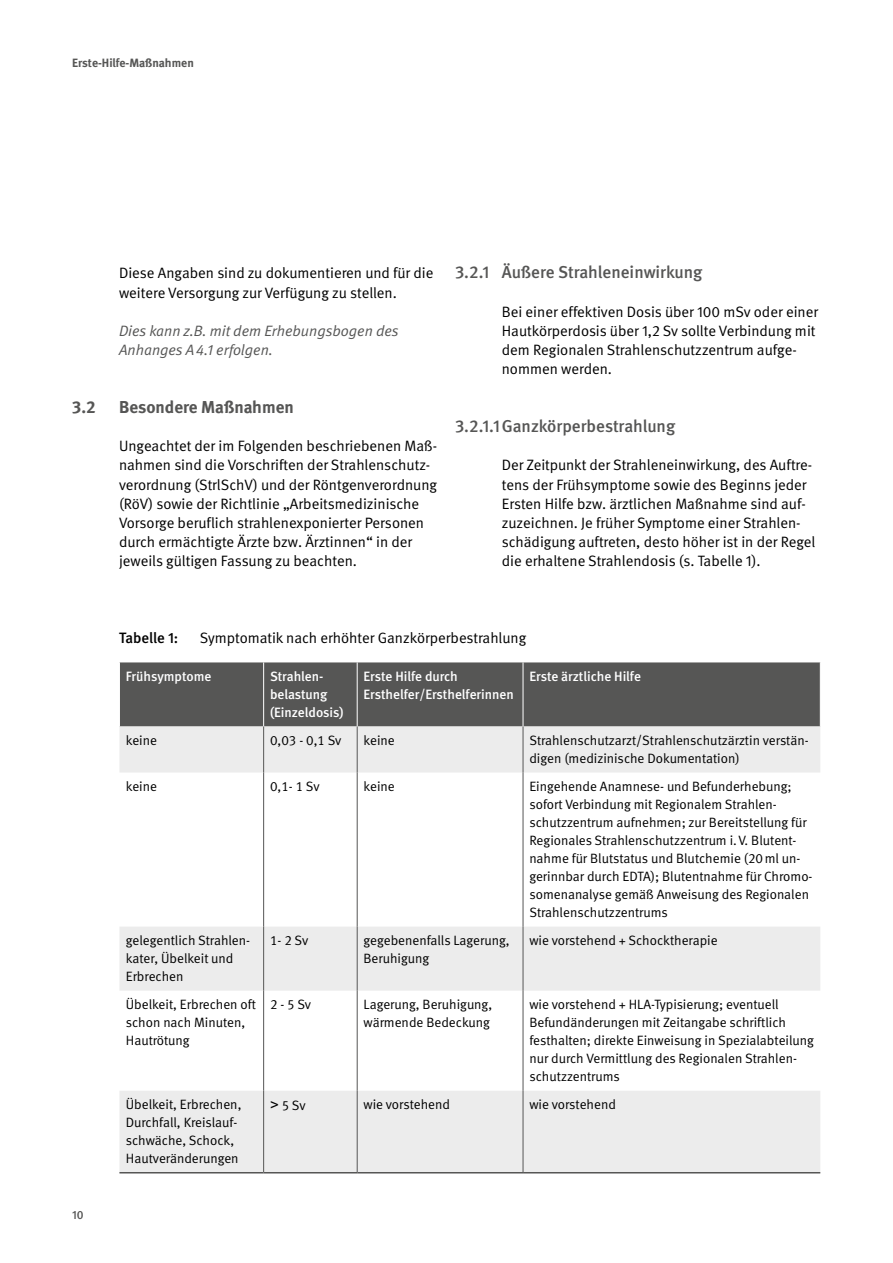
<style>
.page{position:relative;width:893px;height:1263px;background:#fff}
.page>*{position:absolute;margin:0;border:0;box-sizing:border-box;transform-origin:0 0}
.Überschriften_H3{font:500 17.25px "DGUV Meta";color:#565655}
.Überschriften_H4{font:500 17.25px "DGUV Meta";color:#565655}
.Überschriften_H2{font:700 17.25px "DGUV Meta";color:#565655}
.Fließtext_FT{font:15px/19.2px "DGUV Meta";color:#000}
.Fließtext_HW{font:italic 15px/19.2px "DGUV Meta";color:#565655}
.Fließtext_Tabellenüberschrift{font:15px "DGUV Meta";color:#000}
.Fließtext_Tabellenüberschrift-2{font:500 15px "DGUV Meta";color:#000}
.Tabellen_und_Graphen_TI{font:13.5px/18px "DGUV Meta";color:#000}
.Tabellen_und_Graphen_TK{font:500 13.5px/18px "DGUV Meta";color:#fff}
.t1{font:700 12px "DGUV Meta";letter-spacing:-.005em;color:#565655}
.t2{font:500 12px "DGUV Meta";color:#565655}
.s1{font-family:"Arial";font-size:15px}
</style>
<div class="page">
<div style="left:120px;top:662px;width:700px;height:64px;background:#565655"></div>
<svg style="left:119px;top:726px;width:701px;height:446px"></svg>
<hr style="left:357px;top:1091px;width:1px;height:81px;background:#565655">
<hr style="left:263px;top:662px;width:1px;height:64px;background:#fff">
<hr style="left:357px;top:662px;width:1px;height:64px;background:#fff">
<hr style="left:523px;top:662px;width:1px;height:64px;background:#fff">
<hr style="left:263px;top:726px;width:1px;height:46px;background:#565655">
<hr style="left:263px;top:772px;width:1px;height:154px;background:#565655">
<hr style="left:263px;top:926px;width:1px;height:65px;background:#565655">
<hr style="left:263px;top:991px;width:1px;height:100px;background:#565655">
<hr style="left:263px;top:1091px;width:1px;height:81px;background:#565655">
<hr style="left:357px;top:726px;width:1px;height:46px;background:#565655">
<hr style="left:523px;top:726px;width:1px;height:46px;background:#565655">
<hr style="left:523px;top:772px;width:1px;height:154px;background:#565655">
<hr style="left:523px;top:926px;width:1px;height:65px;background:#565655">
<hr style="left:523px;top:991px;width:1px;height:100px;background:#565655">
<hr style="left:523px;top:1091px;width:1px;height:81px;background:#565655">
<hr style="left:119px;top:1172px;width:145px;height:1px;background:#565655">
<hr style="left:264px;top:1172px;width:93px;height:1px;background:#565655">
<hr style="left:357px;top:1172px;width:166px;height:1px;background:#565655">
<hr style="left:523px;top:1172px;width:297px;height:1px;background:#565655">
<hr style="left:357px;top:772px;width:1px;height:154px;background:#565655">
<hr style="left:357px;top:926px;width:1px;height:65px;background:#565655">
<hr style="left:357px;top:991px;width:1px;height:100px;background:#565655">
<p class="t1" style="left:72px;top:56px;width:123px">Erste-Hilfe-Maßnahmen</p>
<p class="Fließtext_FT" style="left:119px;top:264px;width:316px">Diese Angaben sind zu dokumentieren und für die weitere Versorgung zur Verfügung zu stellen.</p>
<p class="Fließtext_HW" style="left:119px;top:322px;width:281px">Dies kann z.B. mit dem Erhebungsbogen des<br>Anhanges A4.1 erfolgen.</p>
<h2 class="Überschriften_H2" style="left:72px;top:397px;width:25px">3.2</h2>
<h2 class="Überschriften_H2" style="left:119px;top:397px;width:176px">Besondere Maßnahmen</h2>
<p class="Fließtext_FT" style="left:119px;top:437px;width:320px">Ungeachtet der im Folgenden beschriebenen Maß&shy;nahmen sind die Vorschriften der Strahlenschutz&shy;verordnung (StrlSchV) und der Röntgenverordnung (RöV) sowie der Richtlinie „Arbeitsmedizinische Vorsorge beruflich strahlenexponierter Personen durch ermächtigte Ärzte bzw. Ärztinnen“ in der jeweils gültigen Fassung zu beachten.</p>
<h3 class="Überschriften_H3" style="left:455px;top:262px;width:249px">3.2.1 Äußere Strahleneinwirkung</h3>
<p class="Fließtext_FT" style="left:502px;top:302px;width:318px">Bei einer effektiven Dosis über 100 mSv oder einer Hautkörperdosis über 1,2 Sv sollte Verbindung mit dem Regionalen Strahlenschutzzentrum aufge&shy;nommen werden.</p>
<h4 class="Überschriften_H4" style="left:455px;top:416px;width:222px">3.2.1.1Ganzkörperbestrahlung</h4>
<p class="Fließtext_FT" style="left:502px;top:456px;width:315px">Der Zeitpunkt der Strahleneinwirkung, des Auftre&shy;tens der Frühsymptome sowie des Beginns jeder Ersten Hilfe bzw. ärztlichen Maßnahme sind auf&shy;zuzeichnen. Je früher Symptome einer Strahlen&shy;schädigung auftreten, desto höher ist in der Regel die erhaltene Strahlendosis (s. Tabelle 1).</p>
<p class="Fließtext_Tabellenüberschrift-2" style="left:119px;top:629px;width:61px">Tabelle 1:</p>
<p class="Fließtext_Tabellenüberschrift" style="left:200px;top:629px;width:328px">Symptomatik nach erhöhter Ganzkörperbestrahlung</p>
<p class="t2" style="left:72px;top:1208px;width:13px">10</p>
<p class="Tabellen_und_Graphen_TK" style="left:126px;top:668px;width:87px">Frühsymptome</p>
<p class="Tabellen_und_Graphen_TK" style="left:270px;top:668px;width:75px">Strahlen‑ belastung (Einzeldosis)</p>
<p class="Tabellen_und_Graphen_TK" style="left:364px;top:668px;width:152px">Erste Hilfe durch<br>Ersthelfer/Ersthelferinnen</p>
<p class="Tabellen_und_Graphen_TK" style="left:529px;top:668px;width:113px">Erste ärztliche Hilfe</p>
<p class="Tabellen_und_Graphen_TI" style="left:126px;top:732px;width:33px">keine</p>
<p class="Tabellen_und_Graphen_TI" style="left:270px;top:732px;width:73px">0,03 ‑ 0,1 Sv</p>
<p class="Tabellen_und_Graphen_TI" style="left:364px;top:732px;width:33px">keine</p>
<p class="Tabellen_und_Graphen_TI" style="left:529px;top:732px;width:281px">Strahlenschutzarzt/Strahlenschutzärztin verstän&shy;digen (medizinische Dokumentation)</p>
<p class="Tabellen_und_Graphen_TI" style="left:126px;top:778px;width:33px">keine</p>
<p class="Tabellen_und_Graphen_TI" style="left:270px;top:778px;width:51px">0,1‑ 1 Sv</p>
<p class="Tabellen_und_Graphen_TI" style="left:364px;top:778px;width:33px">keine</p>
<p class="Tabellen_und_Graphen_TI" style="left:529px;top:778px;width:285px">Eingehende Anamnese‑ und Befunderhebung; sofort Verbindung mit Regionalem Strahlen&shy;schutzzentrum aufnehmen; zur Bereitstellung für Regionales Strahlenschutzzentrum i.V. Blutent&shy;nahme für Blutstatus und Blutchemie (20ml un&shy;gerinnbar durch EDTA); Blutentnahme für Chromo&shy;somenanalyse gemäß Anweisung des Regionalen Strahlenschutzzentrums</p>
<p class="Tabellen_und_Graphen_TI" style="left:126px;top:932px;width:126px">gelegentlich Strahlen&shy;kater, Übelkeit und<br>Erbrechen</p>
<p class="Tabellen_und_Graphen_TI" style="left:270px;top:932px;width:40px">1‑ 2 Sv</p>
<p class="Tabellen_und_Graphen_TI" style="left:364px;top:932px;width:148px">gegebenenfalls Lagerung,<br>Beruhigung</p>
<p class="Tabellen_und_Graphen_TI" style="left:529px;top:932px;width:190px">wie vorstehend + Schocktherapie</p>
<p class="Tabellen_und_Graphen_TI" style="left:126px;top:996px;width:132px">Übelkeit, Erbrechen oft schon nach Minuten,<br>Hautrötung</p>
<p class="Tabellen_und_Graphen_TI" style="left:270px;top:996px;width:43px">2 ‑ 5 Sv</p>
<p class="Tabellen_und_Graphen_TI" style="left:364px;top:996px;width:130px">Lagerung, Beruhigung, wärmende Bedeckung</p>
<p class="Tabellen_und_Graphen_TI" style="left:529px;top:996px;width:286px">wie vorstehend + HLA-Typisierung; eventuell Befundänderungen mit Zeitangabe schriftlich festhalten; direkte Einweisung in Spezialabteilung nur durch Vermittlung des Regionalen Strahlen&shy;schutzzentrums</p>
<p class="Tabellen_und_Graphen_TI" style="left:126px;top:1096px;width:117px">Übelkeit, Erbrechen,<br>Durchfall, Kreislauf&shy;schwäche, Schock,<br>Hautveränderungen</p>
<p class="Tabellen_und_Graphen_TI" style="left:270px;top:1097px;width:37px"><span class="s1">&gt;</span> 5 Sv</p>
<p class="Tabellen_und_Graphen_TI" style="left:364px;top:1096px;width:88px">wie vorstehend</p>
<p class="Tabellen_und_Graphen_TI" style="left:529px;top:1096px;width:88px">wie vorstehend</p>
</div>
